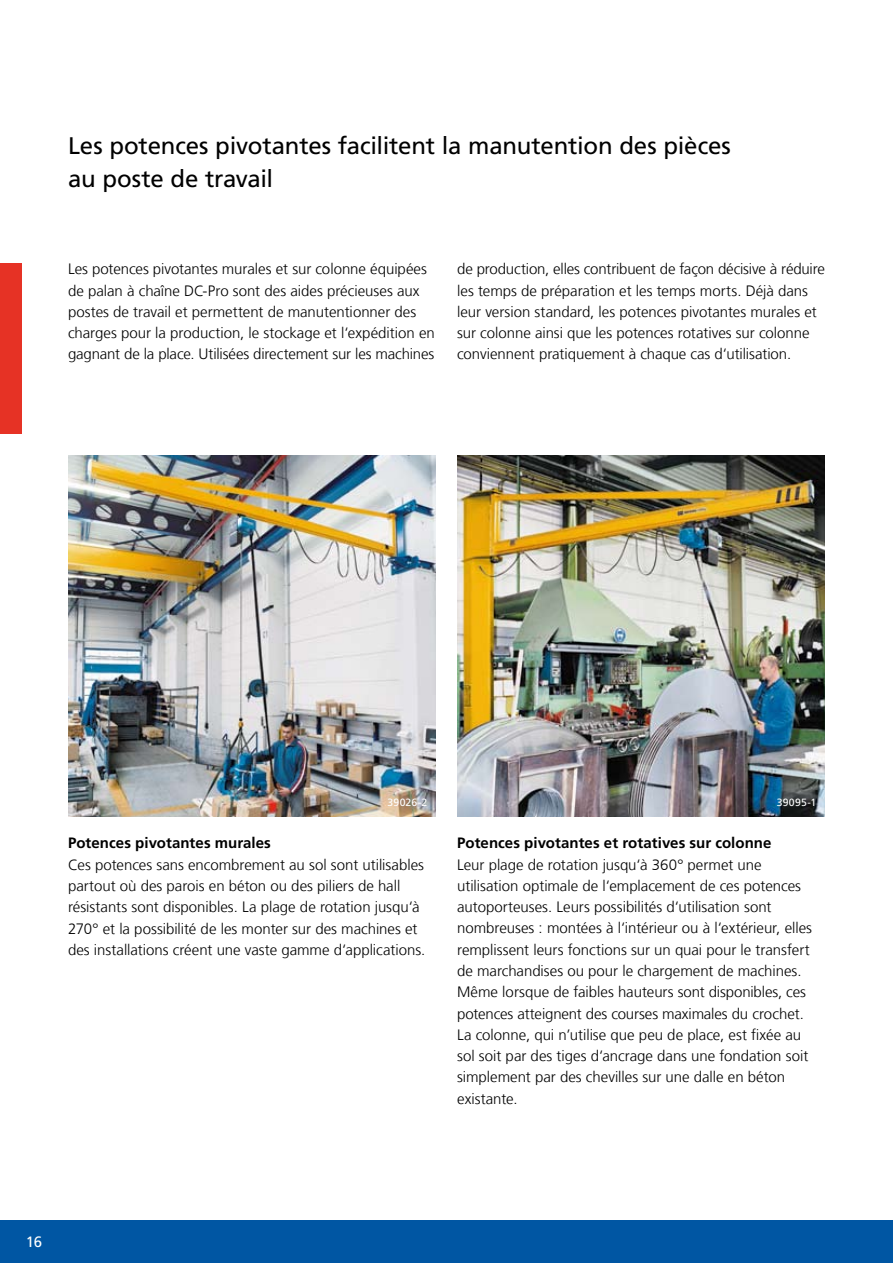
<style>
.page{position:relative;width:893px;height:1263px;background:#fff}
.page>*{position:absolute;margin:0;border:0;box-sizing:border-box;transform-origin:0 0}
.t1{font:24px/33px "Frutiger LT Com";letter-spacing:-.01em;color:#000}
.t2{font:300 15px/21.3px "Frutiger LT Com";letter-spacing:-.005em;color:#000}
.t3{font:700 15px "Frutiger LT Com";letter-spacing:.005em;color:#000}
.t4{font:15px "Frutiger LT Com";color:#fff}
.t5{font:10.5px "Frutiger LT Com";letter-spacing:.02em;color:#fff}
</style>
<div class="page">
<div style="left:0;top:1220px;width:893px;height:43px;background:#0056a3"></div>
<img style="left:457px;top:455px;width:368px;height:361px">
<img style="left:68px;top:455px;width:368px;height:361px">
<div style="left:0;top:264px;width:21px;height:170px;background:#e63225"></div>
<h1 class="t1" style="left:68px;top:129px;width:664px">Les potences pivotantes facilitent la manutention des pièces au poste de travail</h1>
<p class="t2" style="left:68px;top:259px;width:368px">Les potences pivotantes murales et sur colonne équipées de palan à chaîne DC-Pro sont des aides précieuses aux postes de travail et permettent de manutentionner des charges pour la production, le stockage et l‘expédition en gagnant de la place. Utilisées directement sur les machines</p>
<p class="t2" style="left:457px;top:259px;width:369px">de production, elles contribuent de façon décisive à réduire les temps de préparation et les temps morts. Déjà dans leur version standard, les potences pivotantes murales et sur colonne ainsi que les potences rotatives sur colonne conviennent pratiquement à chaque cas d‘utilisation.</p>
<p class="t5" style="left:387px;top:796px;width:41px">39026-2</p>
<p class="t5" style="left:777px;top:796px;width:41px">39095-1</p>
<p class="t3" style="left:68px;top:834px;width:204px">Potences pivotantes murales</p>
<p class="t2" style="left:68px;top:854px;width:359px">Ces potences sans encombrement au sol sont utilisables partout où des parois en béton ou des piliers de hall résistants sont disponibles. La plage de rotation jusqu‘à 270° et la possibilité de les monter sur des machines et des installations créent une vaste gamme d‘applications.</p>
<p class="t3" style="left:457px;top:834px;width:316px">Potences pivotantes et rotatives sur colonne</p>
<p class="t2" style="left:457px;top:854px;width:356px">Leur plage de rotation jusqu‘à 360° permet une utilisation optimale de l‘emplacement de ces potences autoporteuses. Leurs possibilités d‘utilisation sont nombreuses : montées à l‘intérieur ou à l‘extérieur, elles remplissent leurs fonctions sur un quai pour le transfert de marchandises ou pour le chargement de machines.<br>Même lorsque de faibles hauteurs sont disponibles, ces potences atteignent des courses maximales du crochet.<br>La colonne, qui n’utilise que peu de place, est fixée au sol soit par des tiges d‘ancrage dans une fondation soit simplement par des chevilles sur une dalle en béton existante.</p>
<p class="t4" style="left:26px;top:1233px;width:18px">16</p>
</div>
